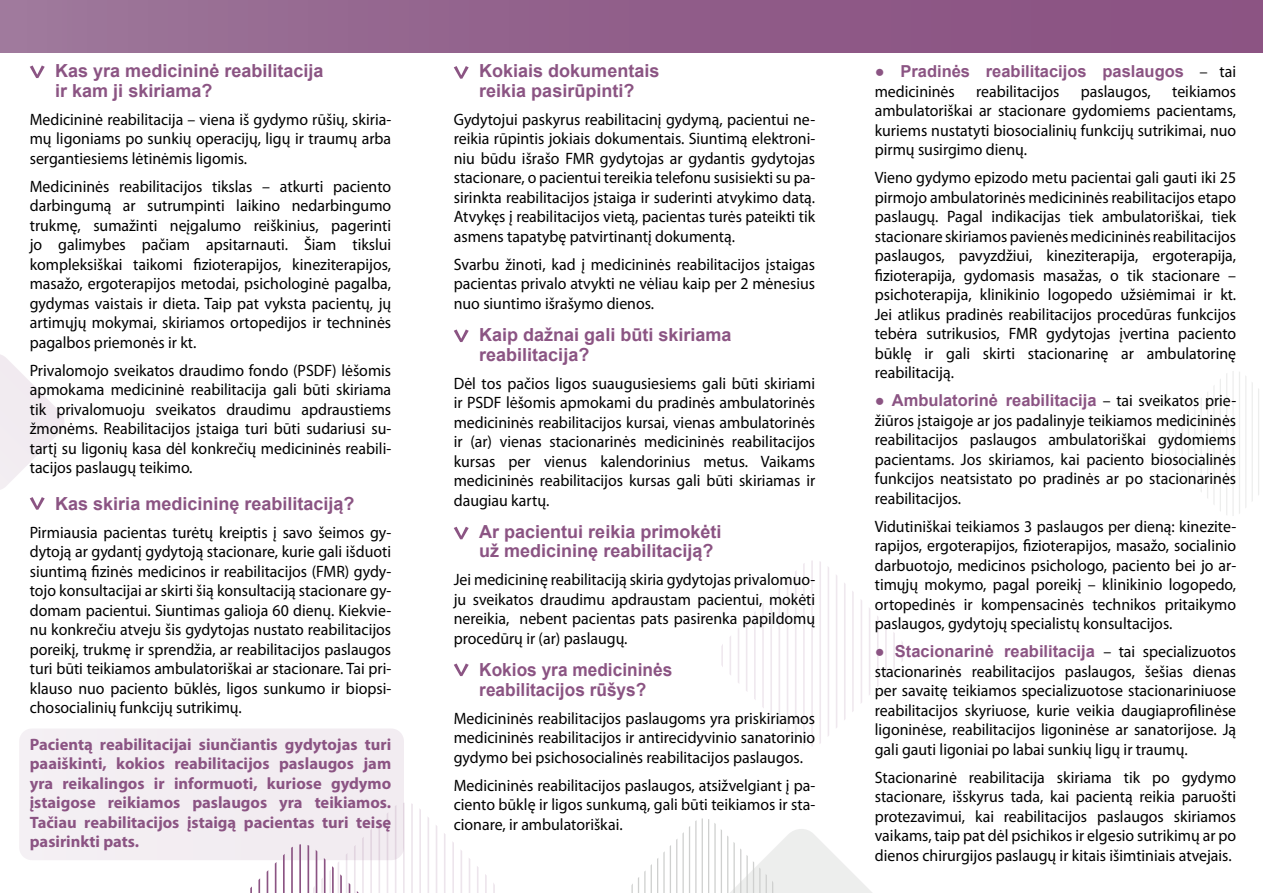
<style>
.page{position:relative;width:1263px;height:893px;background:#fff}
.page>*{position:absolute;margin:0;border:0;box-sizing:border-box;transform-origin:0 0}
.t1{font:700 18px/19.5px "Arial";color:#8b5483}
.t2{font:700 18px/19.5px "Arial";color:#8b5483;scale:.96 1}
.t3{font:16.5px/19.5px "Myriad Pro";color:#000;text-align:justify;scale:.96 1}
.t4{font:700 16.5px/19.5px "Myriad Pro";color:#8b5483;text-align:justify}
.t5{font:700 16.5px "Arial";color:#8b5483}
.s1{font-family:"Minion Pro";font-weight:400;font-size:18px;color:#000}
.s2{font-family:"Myriad Pro";font-weight:400;color:#000}
</style>
<div class="page">
<div style="left:19px;top:728px;width:385px;height:132px;background:#f2edf2;border-radius:13px"></div>
<div style="left:0;top:0;width:1263px;height:52px;background:linear-gradient(to right,#9c7598,#894e80)"></div>
<svg style="left:852px;top:591px;width:2px;height:121px"></svg>
<svg style="left:844px;top:583px;width:2px;height:137px"></svg>
<svg style="left:836px;top:575px;width:1px;height:153px"></svg>
<svg style="left:828px;top:567px;width:1px;height:169px"></svg>
<svg style="left:819px;top:561px;width:2px;height:183px"></svg>
<svg style="left:811px;top:560px;width:2px;height:187px"></svg>
<svg style="left:803px;top:563px;width:2px;height:183px"></svg>
<svg style="left:795px;top:571px;width:1px;height:169px"></svg>
<svg style="left:787px;top:579px;width:1px;height:153px"></svg>
<svg style="left:778px;top:587px;width:2px;height:137px"></svg>
<svg style="left:770px;top:595px;width:2px;height:121px"></svg>
<svg style="left:762px;top:603px;width:2px;height:105px"></svg>
<svg style="left:754px;top:611px;width:2px;height:89px"></svg>
<svg style="left:746px;top:620px;width:1px;height:71px"></svg>
<svg style="left:738px;top:628px;width:1px;height:55px"></svg>
<svg style="left:729px;top:636px;width:2px;height:39px"></svg>
<svg style="left:721px;top:644px;width:2px;height:23px"></svg>
<svg style="left:901px;top:641px;width:2px;height:21px"></svg>
<svg style="left:893px;top:632px;width:2px;height:39px"></svg>
<svg style="left:885px;top:624px;width:2px;height:55px"></svg>
<svg style="left:877px;top:616px;width:1px;height:71px"></svg>
<svg style="left:869px;top:608px;width:1px;height:87px"></svg>
<svg style="left:861px;top:600px;width:1px;height:103px"></svg>
<svg style="left:444px;top:833px;width:1px;height:60px"></svg>
<svg style="left:436px;top:825px;width:1px;height:68px"></svg>
<svg style="left:427px;top:817px;width:2px;height:76px"></svg>
<svg style="left:419px;top:809px;width:2px;height:84px"></svg>
<svg style="left:411px;top:803px;width:2px;height:90px"></svg>
<svg style="left:403px;top:803px;width:2px;height:90px"></svg>
<svg style="left:395px;top:806px;width:1px;height:87px"></svg>
<svg style="left:387px;top:813px;width:1px;height:80px"></svg>
<svg style="left:378px;top:821px;width:2px;height:72px"></svg>
<svg style="left:370px;top:829px;width:2px;height:64px"></svg>
<svg style="left:493px;top:883px;width:2px;height:10px"></svg>
<svg style="left:485px;top:874px;width:2px;height:19px"></svg>
<svg style="left:477px;top:866px;width:1px;height:27px"></svg>
<svg style="left:469px;top:858px;width:1px;height:35px"></svg>
<svg style="left:460px;top:850px;width:2px;height:43px"></svg>
<svg style="left:452px;top:842px;width:2px;height:51px"></svg>
<svg style="left:1220px;top:371px;width:39px;height:145px"></svg>
<svg style="left:1169px;top:386px;width:45px;height:118px"></svg>
<svg style="left:1162px;top:438px;width:1px;height:14px"></svg>
<svg style="left:30px;top:65px;width:15px;height:13px"></svg>
<svg style="left:0;top:354px;width:64px;height:156px"></svg>
<svg style="left:454px;top:66px;width:15px;height:13px"></svg>
<svg style="left:454px;top:329px;width:15px;height:13px"></svg>
<svg style="left:454px;top:527px;width:15px;height:12px"></svg>
<svg style="left:454px;top:663px;width:15px;height:13px"></svg>
<svg style="left:299px;top:844px;width:2px;height:49px"></svg>
<svg style="left:291px;top:847px;width:2px;height:46px"></svg>
<svg style="left:283px;top:854px;width:2px;height:39px"></svg>
<svg style="left:275px;top:862px;width:1px;height:31px"></svg>
<svg style="left:267px;top:870px;width:1px;height:23px"></svg>
<svg style="left:258px;top:878px;width:2px;height:15px"></svg>
<svg style="left:250px;top:886px;width:2px;height:7px"></svg>
<svg style="left:307px;top:837px;width:57px;height:56px"></svg>
<svg style="left:651px;top:821px;width:45px;height:72px"></svg>
<svg style="left:631px;top:871px;width:14px;height:22px"></svg>
<svg style="left:702px;top:818px;width:170px;height:75px"></svg>
<p class="t1" style="left:55px;top:61px;width:270px">Kas yra medicininė reabilitacija ir kam ji skiriama?</p>
<p class="t3" style="left:30px;top:109px;width:378px">Medicininė reabilitacija – viena iš gydymo rūšių, skiria&shy;mų ligoniams po sunkių operacijų, ligų ir traumų arba sergantiesiems lėtinėmis ligomis.</p>
<p class="t3" style="left:30px;top:176px;width:378px">Medicininės reabilitacijos tikslas – atkurti paciento darbingumą ar sutrumpinti laikino nedarbingumo trukmę, sumažinti neįgalumo reiškinius, pagerinti jo galimybes pačiam apsitarnauti. Šiam tikslui kompleksiškai taikomi fizioterapijos, kineziterapijos, masažo, ergoterapijos metodai, psichologinė pagalba, gydymas vaistais ir dieta. Taip pat vyksta pacientų, jų artimųjų mokymai, skiriamos ortopedijos ir techninės pagalbos priemonės ir kt.</p>
<p class="t3" style="left:30px;top:360px;width:378px">Privalomojo sveikatos draudimo fondo (PSDF) lėšomis apmokama medicininė reabilitacija gali būti skiriama tik privalomuoju sveikatos draudimu apdraustiems žmonėms. Reabilitacijos įstaiga turi būti sudariusi su&shy;tartį su ligonių kasa dėl konkrečių medicininės reabili&shy;tacijos paslaugų teikimo.</p>
<p class="t1" style="left:55px;top:494px;width:301px">Kas skiria medicininę reabilitaciją?</p>
<p class="t3" style="left:30px;top:522px;width:378px">Pirmiausia pacientas turėtų kreiptis į savo šeimos gy&shy;dytoją ar gydantį gydytoją stacionare, kurie gali išduoti siuntimą fizinės medicinos ir reabilitacijos (FMR) gydy&shy;tojo konsultacijai ar skirti šią konsultaciją stacionare gy&shy;domam pacientui. Siuntimas galioja 60 dienų. Kiekvie&shy;nu konkrečiu atveju šis gydytojas nustato reabilitacijos poreikį, trukmę ir sprendžia, ar reabilitacijos paslaugos turi būti teikiamos ambulatoriškai ar stacionare. Tai pri&shy;klauso nuo paciento būklės, ligos sunkumo ir biopsi&shy;chosocialinių funkcijų sutrikimų.</p>
<p class="t4" style="left:30px;top:734px;width:363px">Pacientą reabilitacijai siunčiantis gydytojas turi paaiškinti, kokios reabilitacijos paslaugos jam yra reikalingos ir informuoti, kuriose gydymo įstaigose reikiamos paslaugos yra teikiamos.<br>Tačiau reabilitacijos įstaigą pacientas turi teisę pasirinkti pats.</p>
<p class="t1" style="left:479px;top:61px;width:182px">Kokiais dokumentais reikia pasirūpinti?</p>
<p class="t3" style="left:454px;top:109px;width:378px">Gydytojui paskyrus reabilitacinį gydymą, pacientui ne&shy;reikia rūpintis jokiais dokumentais. Siuntimą elektroni&shy;niu būdu išrašo FMR gydytojas ar gydantis gydytojas stacionare, o pacientui tereikia telefonu susisiekti su pa&shy;sirinkta reabilitacijos įstaiga ir suderinti atvykimo datą.<br>Atvykęs į reabilitacijos vietą, pacientas turės pateikti tik asmens tapatybę patvirtinantį dokumentą.</p>
<p class="t3" style="left:454px;top:254px;width:378px">Svarbu žinoti, kad į medicininės reabilitacijos įstaigas pacientas privalo atvykti ne vėliau kaip per 2 mėnesius nuo siuntimo išrašymo dienos.</p>
<p class="t1" style="left:479px;top:325px;width:254px">Kaip dažnai gali būti skiriama reabilitacija?</p>
<p class="t3" style="left:454px;top:373px;width:378px">Dėl tos pačios ligos suaugusiesiems gali būti skiriami ir PSDF lėšomis apmokami du pradinės ambulatorinės medicininės reabilitacijos kursai, vienas ambulatorinės ir (ar) vienas stacionarinės medicininės reabilitacijos kursas per vienus kalendorinius metus. Vaikams medicininės reabilitacijos kursas gali būti skiriamas ir daugiau kartų.</p>
<p class="t1" style="left:479px;top:522px;width:244px">Ar pacientui reikia primokėti už medicininę reabilitaciją?</p>
<p class="t3" style="left:454px;top:570px;width:378px">Jei medicininę reabilitaciją skiria gydytojas privalomuo&shy;ju sveikatos draudimu apdraustam pacientui, mokėti nereikia, nebent pacientas pats pasirenka papildomų procedūrų ir (ar) paslaugų.</p>
<p class="t2" style="left:479px;top:660px;width:203px">Kokios yra medicininės reabilitacijos rūšys?</p>
<p class="t3" style="left:454px;top:708px;width:378px">Medicininės reabilitacijos paslaugoms yra priskiriamos medicininės reabilitacijos ir antirecidyvinio sanatorinio gydymo bei psichosocialinės reabilitacijos paslaugos.</p>
<p class="t3" style="left:454px;top:775px;width:378px">Medicininės reabilitacijos paslaugos, atsižvelgiant į pa&shy;ciento būklę ir ligos sunkumą, gali būti teikiamos ir sta&shy;cionare, ir ambulatoriškai.</p>
<p class="t5" style="left:875px;top:60px;width:363px">● Pradinės reabilitacijos paslaugos <span class="s1">–</span> <span class="s2">tai</span></p>
<p class="t3" style="left:875px;top:81px;width:85px">medicininės</p>
<p class="t3" style="left:976px;top:81px;width:88px">reabilitacijos</p>
<p class="t3" style="left:1081px;top:81px;width:74px">paslaugos,</p>
<p class="t3" style="left:875px;top:81px;width:378px;text-indent:297px">teikiamos ambulatoriškai ar stacionare gydomiems pacientams, kuriems nustatyti biosocialinių funkcijų sutrikimai, nuo pirmų susirgimo dienų.</p>
<p class="t3" style="left:875px;top:168px;width:378px">Vieno gydymo epizodo metu pacientai gali gauti iki 25 pirmojo ambulatorinės medicininės reabilitacijos etapo paslaugų. Pagal indikacijas tiek ambulatoriškai, tiek stacionare skiriamos pavienės medicininės reabilitacijos paslaugos, pavyzdžiui, kineziterapija, ergoterapija, fizioterapija, gydomasis masažas, o tik stacionare – psichoterapija, klinikinio logopedo užsiėmimai ir kt.<br>Jei atlikus pradinės reabilitacijos procedūras funkcijos tebėra sutrikusios, FMR gydytojas įvertina paciento būklę ir gali skirti stacionarinę ar ambulatorinę reabilitaciją.</p>
<p class="t5" style="left:875px;top:389px;width:363px">● Ambulatorinė reabilitacija <span class="s2">– tai sveikatos prie-</span></p>
<p class="t3" style="left:875px;top:410px;width:378px">žiūros įstaigoje ar jos padalinyje teikiamos medicininės reabilitacijos paslaugos ambulatoriškai gydomiems pacientams. Jos skiriamos, kai paciento biosocialinės funkcijos neatsistato po pradinės ar po stacionarinės reabilitacijos.</p>
<p class="t3" style="left:875px;top:516px;width:378px">Vidutiniškai teikiamos 3 paslaugos per dieną: kinezite&shy;rapijos, ergoterapijos, fizioterapijos, masažo, socialinio darbuotojo, medicinos psichologo, paciento bei jo ar&shy;timųjų mokymo, pagal poreikį – klinikinio logopedo, ortopedinės ir kompensacinės technikos pritaikymo paslaugos, gydytojų specialistų konsultacijos.</p>
<p class="t5" style="left:875px;top:640px;width:363px">● Stacionarinė reabilitacija <span class="s2">– tai specializuotos</span></p>
<p class="t3" style="left:875px;top:661px;width:378px">stacionarinės reabilitacijos paslaugos, šešias dienas per savaitę teikiamos specializuotose stacionariniuose reabilitacijos skyriuose, kurie veikia daugiaprofilinėse ligoninėse, reabilitacijos ligoninėse ar sanatorijose. Ją gali gauti ligoniai po labai sunkių ligų ir traumų.</p>
<p class="t3" style="left:875px;top:767px;width:378px">Stacionarinė reabilitacija skiriama tik po gydymo stacionare, išskyrus tada, kai pacientą reikia paruošti protezavimui, kai reabilitacijos paslaugos skiriamos vaikams, taip pat dėl psichikos ir elgesio sutrikimų ar po dienos chirurgijos paslaugų ir kitais išimtiniais atvejais.</p>
</div>
